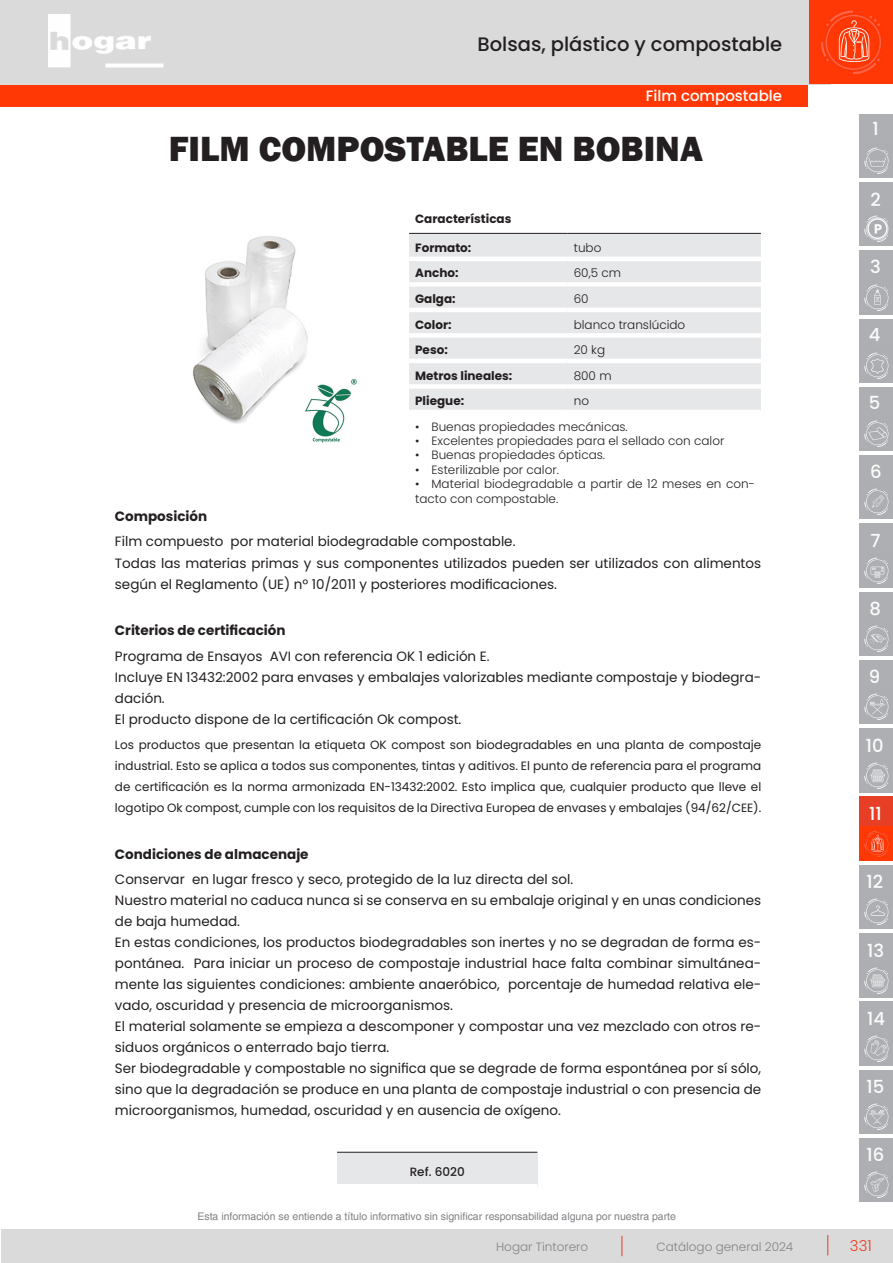
<style>
.page{position:relative;width:893px;height:1263px;background:#fff}
.page>*{position:absolute;margin:0;border:0;box-sizing:border-box;transform-origin:0 0}
.t1{font:800 36px "Franklin Gothic";color:#231f20}
.t2{font:500 19.5px "Poppins";color:#231f20}
.t3{font:500 18px "Poppins";color:#fbfbfb}
.t4{font:500 15px "Poppins";color:#fff}
.t5{font:300 15px "Poppins";color:#e73f25}
.t6{font:13.5px/21px "Poppins";color:#231f20}
.t7{font:700 13.5px "Poppins";color:#231f20}
.t8{font:12px/21px "Poppins";color:#231f20;text-align:justify}
.Estilo_de_párrafo_1{font:300 12px/14.4px "Poppins";color:#231f20}
.Estilo_de_párrafo_1-2{font:700 12px "Poppins";color:#231f20}
.t9{font:300 12px "Poppins";color:#838383}
.Estilo_de_párrafo_1-3{font:500 12px "Poppins";color:#231f20}
.t10{font:10.5px "Helvetica";color:#7e8083}
</style>
<div class="page">
<div style="left:859px;top:728px;width:34px;height:30px;background:#aeafb3"></div>
<div style="left:859px;top:796px;width:34px;height:30px;background:#e73f25"></div>
<div style="left:1px;top:0;width:830px;height:84px;background:#dadada"></div>
<img style="left:48px;top:14px;width:116px;height:53px">
<hr style="left:0;top:1229px;width:1px;height:34px;background:#dadada">
<div style="left:1px;top:1229px;width:892px;height:34px;background:#dadada"></div>
<svg style="left:827px;top:1235px;width:1px;height:21px"></svg>
<svg style="left:622px;top:1236px;width:1px;height:20px"></svg>
<div style="left:859px;top:114px;width:34px;height:30px;background:#aeafb3"></div>
<img style="left:859px;top:348px;width:34px;height:34px">
<div style="left:859px;top:182px;width:34px;height:30px;background:#aeafb3"></div>
<img style="left:859px;top:280px;width:34px;height:34px">
<div style="left:859px;top:250px;width:34px;height:30px;background:#aeafb3"></div>
<img style="left:859px;top:212px;width:34px;height:34px">
<div style="left:859px;top:319px;width:34px;height:29px;background:#aeafb3"></div>
<img style="left:859px;top:417px;width:34px;height:34px">
<div style="left:859px;top:387px;width:34px;height:30px;background:#aeafb3"></div>
<img style="left:859px;top:485px;width:34px;height:34px">
<div style="left:859px;top:455px;width:34px;height:30px;background:#aeafb3"></div>
<img style="left:859px;top:553px;width:34px;height:34px">
<div style="left:859px;top:523px;width:34px;height:30px;background:#aeafb3"></div>
<img style="left:859px;top:621px;width:34px;height:34px">
<div style="left:859px;top:592px;width:34px;height:29px;background:#aeafb3"></div>
<img style="left:859px;top:690px;width:34px;height:34px">
<div style="left:859px;top:660px;width:34px;height:30px;background:#aeafb3"></div>
<img style="left:859px;top:758px;width:34px;height:34px">
<img style="left:859px;top:826px;width:34px;height:34px">
<img style="left:859px;top:895px;width:34px;height:34px">
<div style="left:859px;top:865px;width:34px;height:30px;background:#aeafb3"></div>
<img style="left:859px;top:963px;width:34px;height:34px">
<div style="left:859px;top:933px;width:34px;height:30px;background:#aeafb3"></div>
<img style="left:859px;top:1031px;width:34px;height:34px">
<div style="left:859px;top:1001px;width:34px;height:30px;background:#aeafb3"></div>
<img style="left:859px;top:1099px;width:34px;height:34px">
<div style="left:859px;top:1070px;width:34px;height:29px;background:#aeafb3"></div>
<img style="left:859px;top:1167px;width:34px;height:34px">
<div style="left:859px;top:1138px;width:34px;height:29px;background:#aeafb3"></div>
<img style="left:859px;top:144px;width:34px;height:34px">
<img style="left:810px;top:0;width:83px;height:84px">
<svg style="left:0;top:0;width:1px;height:85px"></svg>
<div style="left:0;top:85px;width:808px;height:21px;background:#ff3805"></div>
<div style="left:337px;top:1152px;width:200px;height:34px;background:#e6e7e9"></div>
<hr style="left:337px;top:1152px;width:200px;height:1px;background:#231f20">
<hr style="left:337px;top:1184px;width:200px;height:4px;background:#fff">
<div style="left:409px;top:234px;width:352px;height:176px;background:#e6e7e9"></div>
<hr style="left:409px;top:257px;width:159px;height:4px;background:#fff">
<hr style="left:568px;top:257px;width:193px;height:4px;background:#fff">
<div style="left:409px;top:282px;width:159px;height:5px;background:#fff"></div>
<div style="left:568px;top:282px;width:193px;height:5px;background:#fff"></div>
<hr style="left:409px;top:308px;width:159px;height:4px;background:#fff">
<hr style="left:568px;top:308px;width:193px;height:4px;background:#fff">
<div style="left:409px;top:333px;width:159px;height:5px;background:#fff"></div>
<div style="left:568px;top:333px;width:193px;height:5px;background:#fff"></div>
<hr style="left:409px;top:359px;width:159px;height:4px;background:#fff">
<hr style="left:568px;top:359px;width:193px;height:4px;background:#fff">
<div style="left:409px;top:384px;width:159px;height:5px;background:#fff"></div>
<div style="left:568px;top:384px;width:193px;height:5px;background:#fff"></div>
<hr style="left:409px;top:233px;width:159px;height:1px;background:#231f20">
<hr style="left:568px;top:233px;width:193px;height:1px;background:#231f20">
<img style="left:193px;top:236px;width:164px;height:207px">
<h2 class="t2" style="left:477px;top:33px;width:306px">Bolsas, plástico y compostable</h2>
<p class="t4" style="left:646px;top:87px;width:138px">Film compostable</p>
<p class="t1" style="left:169px;top:126px;width:536px">FILM COMPOSTABLE EN BOBINA</p>
<p class="Estilo_de_párrafo_1-2" style="left:415px;top:211px;width:98px">Características</p>
<p class="Estilo_de_párrafo_1-2" style="left:415px;top:241px;width:58px">Formato:</p>
<p class="Estilo_de_párrafo_1" style="left:574px;top:241px;width:29px">tubo</p>
<p class="Estilo_de_párrafo_1-2" style="left:415px;top:266px;width:45px">Ancho:</p>
<p class="Estilo_de_párrafo_1" style="left:574px;top:266px;width:49px">60,5 cm</p>
<p class="Estilo_de_párrafo_1-2" style="left:415px;top:292px;width:42px">Galga:</p>
<p class="Estilo_de_párrafo_1" style="left:574px;top:292px;width:16px">60</p>
<p class="Estilo_de_párrafo_1-2" style="left:415px;top:317px;width:38px">Color:</p>
<p class="Estilo_de_párrafo_1" style="left:574px;top:317px;width:113px">blanco translúcido</p>
<p class="Estilo_de_párrafo_1-2" style="left:415px;top:343px;width:34px">Peso:</p>
<p class="Estilo_de_párrafo_1" style="left:574px;top:343px;width:33px">20 kg</p>
<p class="Estilo_de_párrafo_1-2" style="left:415px;top:368px;width:99px">Metros lineales:</p>
<p class="Estilo_de_párrafo_1" style="left:574px;top:368px;width:39px">800 m</p>
<p class="Estilo_de_párrafo_1-2" style="left:415px;top:394px;width:50px">Pliegue:</p>
<p class="Estilo_de_párrafo_1" style="left:574px;top:394px;width:17px">no</p>
<p class="Estilo_de_párrafo_1" style="left:415px;top:419px;width:214px">• Buenas propiedades mecánicas.</p>
<p class="Estilo_de_párrafo_1" style="left:415px;top:434px;width:311px">• Excelentes propiedades para el sellado con calor</p>
<p class="Estilo_de_párrafo_1" style="left:415px;top:448px;width:191px">• Buenas propiedades ópticas.</p>
<p class="Estilo_de_párrafo_1" style="left:415px;top:462px;width:145px">• Esterilizable por calor.</p>
<p class="Estilo_de_párrafo_1" style="left:415px;top:477px;width:341px">• Material biodegradable a partir de 12 meses en con&shy;tacto con compostable.</p>
<p class="t7" style="left:115px;top:508px;width:94px">Composición</p>
<p class="t6" style="left:115px;top:531px;width:402px">Film compuesto por material biodegradable compostable.</p>
<p class="t6" style="left:115px;top:552px;width:648px">Todas las materias primas y sus componentes utilizados pueden ser utilizados con alimentos según el Reglamento (UE) nº 10/2011 y posteriores modificaciones.</p>
<p class="t7" style="left:115px;top:622px;width:172px">Criterios de certificación</p>
<p class="t6" style="left:115px;top:645px;width:376px">Programa de Ensayos AVI con referencia OK 1 edición E.</p>
<p class="t6" style="left:115px;top:666px;width:648px">Incluye EN 13432:2002 para envases y embalajes valorizables mediante compostaje y biodegra&shy;dación.</p>
<p class="t6" style="left:115px;top:708px;width:348px">El producto dispone de la certificación Ok compost.</p>
<p class="t8" style="left:115px;top:734px;width:648px">Los productos que presentan la etiqueta OK compost son biodegradables en una planta de compostaje industrial. Esto se aplica a todos sus componentes, tintas y aditivos. El punto de referencia para el programa de certificación es la norma armonizada EN-13432:2002. Esto implica que, cualquier producto que lleve el logotipo Ok compost, cumple con los requisitos de la Directiva Europea de envases y embalajes (94/62/CEE).</p>
<p class="t7" style="left:115px;top:846px;width:195px">Condiciones de almacenaje</p>
<p class="t6" style="left:115px;top:869px;width:460px">Conservar en lugar fresco y seco, protegido de la luz directa del sol.</p>
<p class="t6" style="left:115px;top:890px;width:648px">Nuestro material no caduca nunca si se conserva en su embalaje original y en unas condiciones de baja humedad.</p>
<p class="t6" style="left:115px;top:932px;width:648px;text-align:justify">En estas condiciones, los productos biodegradables son inertes y no se degradan de forma es&shy;pontánea. Para iniciar un proceso de compostaje industrial hace falta combinar simultánea&shy;mente las siguientes condiciones: ambiente anaeróbico, porcentaje de humedad relativa ele&shy;vado, oscuridad y presencia de microorganismos.</p>
<p class="t6" style="left:115px;top:1016px;width:648px">El material solamente se empieza a descomponer y compostar una vez mezclado con otros re&shy;siduos orgánicos o enterrado bajo tierra.</p>
<p class="t6" style="left:115px;top:1058px;width:648px;text-align:justify">Ser biodegradable y compostable no significa que se degrade de forma espontánea por sí sólo, sino que la degradación se produce en una planta de compostaje industrial o con presencia de microorganismos, humedad, oscuridad y en ausencia de oxígeno.</p>
<p class="Estilo_de_párrafo_1-3" style="left:410px;top:1164px;width:56px">Ref. 6020</p>
<p class="t10" style="left:197px;top:1210px;width:480px">Esta información se entiende a título informativo sin significar responsabilidad alguna por nuestra parte</p>
<h3 class="t3" style="left:873px;top:119px;width:8px">1</h3>
<h3 class="t3" style="left:870px;top:189px;width:12px">2</h3>
<h3 class="t3" style="left:870px;top:256px;width:12px">3</h3>
<h3 class="t3" style="left:869px;top:324px;width:13px">4</h3>
<h3 class="t3" style="left:869px;top:393px;width:13px">5</h3>
<h3 class="t3" style="left:870px;top:461px;width:13px">6</h3>
<h3 class="t3" style="left:870px;top:530px;width:12px">7</h3>
<h3 class="t3" style="left:869px;top:598px;width:13px">8</h3>
<h3 class="t3" style="left:869px;top:666px;width:13px">9</h3>
<h3 class="t3" style="left:866px;top:735px;width:19px">10</h3>
<h3 class="t3" style="left:869px;top:803px;width:14px">11</h3>
<h3 class="t3" style="left:867px;top:871px;width:18px">12</h3>
<h3 class="t3" style="left:867px;top:940px;width:18px">13</h3>
<h3 class="t3" style="left:867px;top:1008px;width:19px">14</h3>
<h3 class="t3" style="left:866px;top:1076px;width:19px">15</h3>
<h3 class="t3" style="left:866px;top:1144px;width:19px">16</h3>
<p class="t9" style="left:496px;top:1240px;width:94px">Hogar Tintorero</p>
<p class="t9" style="left:656px;top:1240px;width:138px">Catálogo general 2024</p>
<p class="t5" style="left:850px;top:1237px;width:23px">331</p>
</div>
